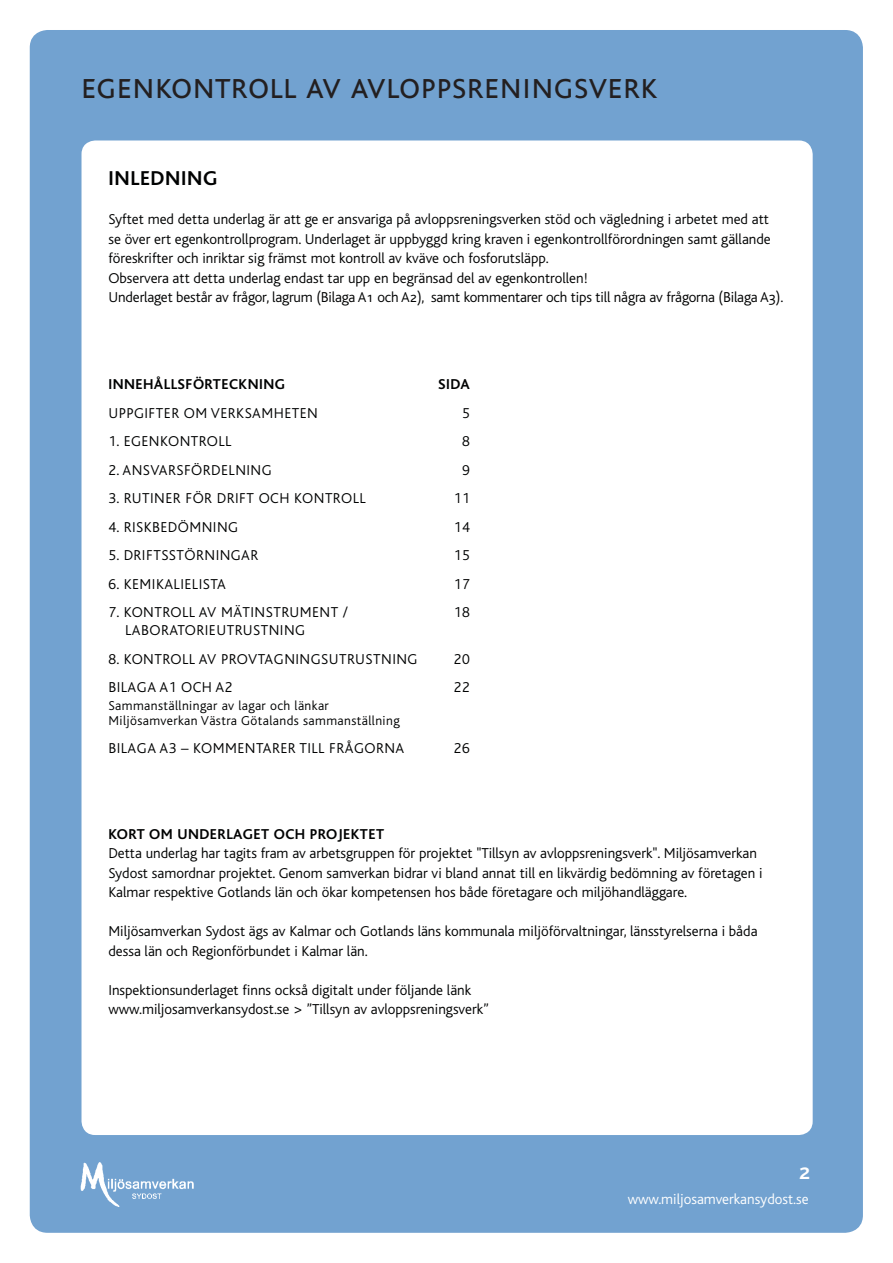
<style>
.page{position:relative;width:893px;height:1263px;background:#fff}
.page>*{position:absolute;margin:0;border:0;box-sizing:border-box;transform-origin:0 0}
.t1{font:300 39px "Bliss Caps";color:#231f20}
.t2{font:500 24px "Bliss Caps";color:#fff}
.t3{font:700 21px "Bliss";letter-spacing:.03em;color:#010202}
.t4{font:300 15px/19.5px "Bliss";color:#010202}
.t5{font:300 15px "Bliss";letter-spacing:.03em;color:#010202}
.t6{font:700 15px "Bliss";letter-spacing:.03em;color:#010202}
.t7{font:300 15px "Bliss";color:#fff}
.t8{font:300 13.5px/15px "Bliss";letter-spacing:.03em;color:#010202}
.s1{font-family:"Bliss Caps"}
</style>
<div class="page">
<div style="left:31px;top:31px;width:831px;height:1201px;background:#72a2d0;border-radius:17px"></div>
<div style="left:82px;top:141px;width:731px;height:994px;background:#fff;border-radius:14px"></div>
<img style="left:80px;top:1162px;width:114px;height:44px">
<h1 class="t1" style="left:81px;top:62px;width:578px">egenkontroll av avloppsreningsverk</h1>
<h3 class="t3" style="left:108px;top:171px;width:111px">INLEDNING</h3>
<p class="t4" style="left:108px;top:211px;width:676px">Syftet med detta underlag är att ge er ansvariga på avloppsreningsverken stöd och vägledning i arbetet med att se över ert egenkontrollprogram. Underlaget är uppbyggd kring kraven i egenkontrollförordningen samt gällande föreskrifter och inriktar sig främst mot kontroll av kväve och fosforutsläpp.<br>Observera att detta underlag endast tar upp en begränsad del av egenkontrollen!<br>Underlaget består av frågor, lagrum (Bilaga A<span class="s1">1</span> och A<span class="s1">2</span>), samt kommentarer och tips till några av frågorna (Bilaga A<span class="s1">3</span>).</p>
<p class="t6" style="left:108px;top:379px;width:178px">INNEHÅLLSFÖRTECKNING</p>
<p class="t6" style="left:438px;top:379px;width:33px">SIDA</p>
<p class="t5" style="left:108px;top:406px;width:211px">UPPGIFTER OM VERKSAMHETEN</p>
<p class="t4" style="left:462px;top:404px;width:9px">5</p>
<p class="t5" style="left:108px;top:435px;width:125px">1. EGENKONTROLL</p>
<p class="t4" style="left:462px;top:432px;width:9px">8</p>
<p class="t5" style="left:108px;top:463px;width:165px">2. ANSVARSFÖRDELNING</p>
<p class="t4" style="left:462px;top:461px;width:9px">9</p>
<p class="t5" style="left:108px;top:492px;width:259px">3. RUTINER FÖR DRIFT OCH KONTROLL</p>
<p class="t4" style="left:454px;top:489px;width:17px">11</p>
<p class="t5" style="left:108px;top:520px;width:131px">4. RISKBEDÖMNING</p>
<p class="t4" style="left:454px;top:518px;width:17px">14</p>
<p class="t5" style="left:108px;top:549px;width:151px">5. DRIFTSSTÖRNINGAR</p>
<p class="t4" style="left:454px;top:546px;width:17px">15</p>
<p class="t5" style="left:108px;top:577px;width:119px">6. KEMIKALIELISTA</p>
<p class="t4" style="left:454px;top:575px;width:17px">17</p>
<p class="t5" style="left:108px;top:606px;width:241px">7. KONTROLL AV MÄTINSTRUMENT /</p>
<p class="t4" style="left:454px;top:603px;width:17px">18</p>
<p class="t5" style="left:125px;top:624px;width:181px">LABORATORIEUTRUSTNING</p>
<p class="t5" style="left:108px;top:652px;width:311px">8. KONTROLL AV PROVTAGNINGSUTRUSTNING</p>
<p class="t4" style="left:454px;top:650px;width:17px">20</p>
<p class="t5" style="left:108px;top:681px;width:126px">BILAGA A1 OCH A2</p>
<p class="t4" style="left:454px;top:678px;width:17px">22</p>
<p class="t8" style="left:108px;top:699px;width:293px">Sammanställningar av lagar och länkar<br>Miljösamverkan Västra Götalands sammanställning</p>
<p class="t5" style="left:108px;top:742px;width:297px">BILAGA A3 – KOMMENTARER TILL FRÅGORNA</p>
<p class="t4" style="left:454px;top:740px;width:17px">26</p>
<p class="t6" style="left:108px;top:829px;width:277px">KORT OM UNDERLAGET OCH PROJEKTET</p>
<p class="t4" style="left:108px;top:845px;width:655px">Detta underlag har tagits fram av arbetsgruppen för projektet "Tillsyn av avloppsreningsverk". Miljösamverkan<br>Sydost samordnar projektet. Genom samverkan bidrar vi bland annat till en likvärdig bedömning av företagen i<br>Kalmar respektive Gotlands län och ökar kompetensen hos både företagare och miljöhandläggare.</p>
<p class="t4" style="left:108px;top:923px;width:651px">Miljösamverkan Sydost ägs av Kalmar och Gotlands läns kommunala miljöförvaltningar, länsstyrelserna i båda dessa län och Regionförbundet i Kalmar län.</p>
<p class="t4" style="left:108px;top:981px;width:382px">Inspektionsunderlaget finns också digitalt under följande länk www.miljosamverkansydost.se &gt; ”Tillsyn av avloppsreningsverk”</p>
<h2 class="t2" style="left:798px;top:1157px;width:14px">2</h2>
<p class="t7" style="left:628px;top:1193px;width:183px">www.miljosamverkansydost.se</p>
</div>
